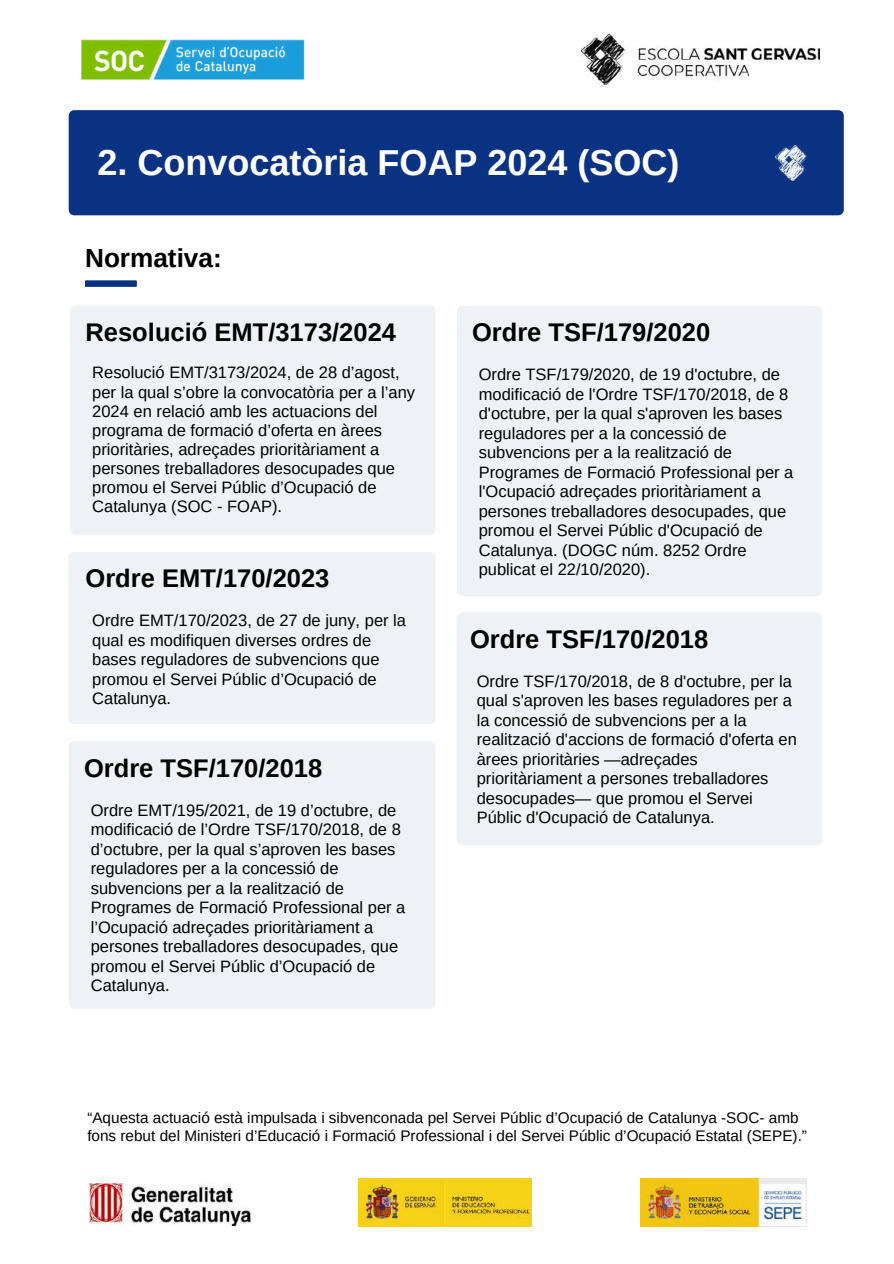
<style>
.page{position:relative;width:894px;height:1264px;background:#fff}
.page>*{position:absolute;margin:0;border:0;box-sizing:border-box;transform-origin:0 0}
.t1{font:700 36px "Arimo";color:#fff}
.t2{font:700 26.1px "Arimo";color:#000}
.t3{font:700 25.5px "Arimo";color:#000}
.t4{font:16.5px/19.5px "Arimo";color:#000}
.t5{font:15.3px/18px "Arimo";color:#000}
</style>
<div class="page">
<div style="left:68px;top:552px;width:367px;height:172px;background:#eef1f6"></div>
<div style="left:70px;top:306px;width:365px;height:229px;background:#eef1f6"></div>
<div style="left:457px;top:613px;width:364px;height:232px;background:#eef1f6"></div>
<div style="left:85px;top:281px;width:51px;height:5px;background:#093382"></div>
<div style="left:69px;top:110px;width:774px;height:105px;background:#093382"></div>
<img style="left:775px;top:145px;width:31px;height:35px">
<img style="left:81px;top:39px;width:224px;height:42px">
<img style="left:581px;top:35px;width:237px;height:49px">
<img style="left:89px;top:1183px;width:161px;height:41px">
<img style="left:358px;top:1178px;width:173px;height:48px">
<img style="left:640px;top:1178px;width:166px;height:48px">
<div style="left:457px;top:306px;width:364px;height:290px;background:#eef1f6"></div>
<div style="left:69px;top:741px;width:366px;height:267px;background:#eef1f6"></div>
<h1 class="t1" style="left:97px;top:142px;width:583px">2. Convocatòria FOAP 2024 (SOC)</h1>
<h2 class="t2" style="left:85px;top:243px;width:138px">Normativa:</h2>
<h3 class="t3" style="left:85px;top:318px;width:312px">Resolució EMT/3173/2024</h3>
<p class="t4" style="left:92px;top:363px;width:324px">Resolució EMT/3173/2024, de 28 d’agost, per la qual s’obre la convocatòria per a l’any 2024 en relació amb les actuacions del programa de formació d’oferta en àrees prioritàries, adreçades prioritàriament a persones treballadores desocupades que promou el Servei Públic d’Ocupació de Catalunya (SOC - FOAP).</p>
<h3 class="t3" style="left:85px;top:564px;width:245px">Ordre EMT/170/2023</h3>
<p class="t4" style="left:92px;top:610px;width:315px">Ordre EMT/170/2023, de 27 de juny, per la qual es modifiquen diverses ordres de bases reguladores de subvencions que promou el Servei Públic d’Ocupació de Catalunya.</p>
<h3 class="t3" style="left:84px;top:753px;width:240px">Ordre TSF/170/2018</h3>
<p class="t4" style="left:91px;top:800px;width:316px">Ordre EMT/195/2021, de 19 d’octubre, de modificació de l’Ordre TSF/170/2018, de 8 d’octubre, per la qual s’aproven les bases reguladores per a la concessió de subvencions per a la realització de Programes de Formació Professional per a l’Ocupació adreçades prioritàriament a persones treballadores desocupades, que promou el Servei Públic d’Ocupació de Catalunya.</p>
<h3 class="t3" style="left:472px;top:318px;width:240px">Ordre TSF/179/2020</h3>
<p class="t4" style="left:478px;top:364px;width:316px">Ordre TSF/179/2020, de 19 d'octubre, de modificació de l'Ordre TSF/170/2018, de 8 d'octubre, per la qual s'aproven les bases reguladores per a la concessió de subvencions per a la realització de Programes de Formació Professional per a l'Ocupació adreçades prioritàriament a persones treballadores desocupades, que promou el Servei Públic d'Ocupació de Catalunya. (DOGC núm. 8252 Ordre publicat el 22/10/2020).</p>
<h3 class="t3" style="left:470px;top:625px;width:240px">Ordre TSF/170/2018</h3>
<p class="t4" style="left:476px;top:671px;width:321px">Ordre TSF/170/2018, de 8 d'octubre, per la qual s'aproven les bases reguladores per a la concessió de subvencions per a la realització d'accions de formació d'oferta en àrees prioritàries —adreçades prioritàriament a persones treballadores desocupades— que promou el Servei Públic d'Ocupació de Catalunya.</p>
<p class="t5" style="left:87px;top:1109px;width:721px">“Aquesta actuació està impulsada i sibvenconada pel Servei Públic d’Ocupació de Catalunya -SOC- amb fons rebut del Ministeri d’Educació i Formació Professional i del Servei Públic d’Ocupació Estatal (SEPE).”</p>
</div>
